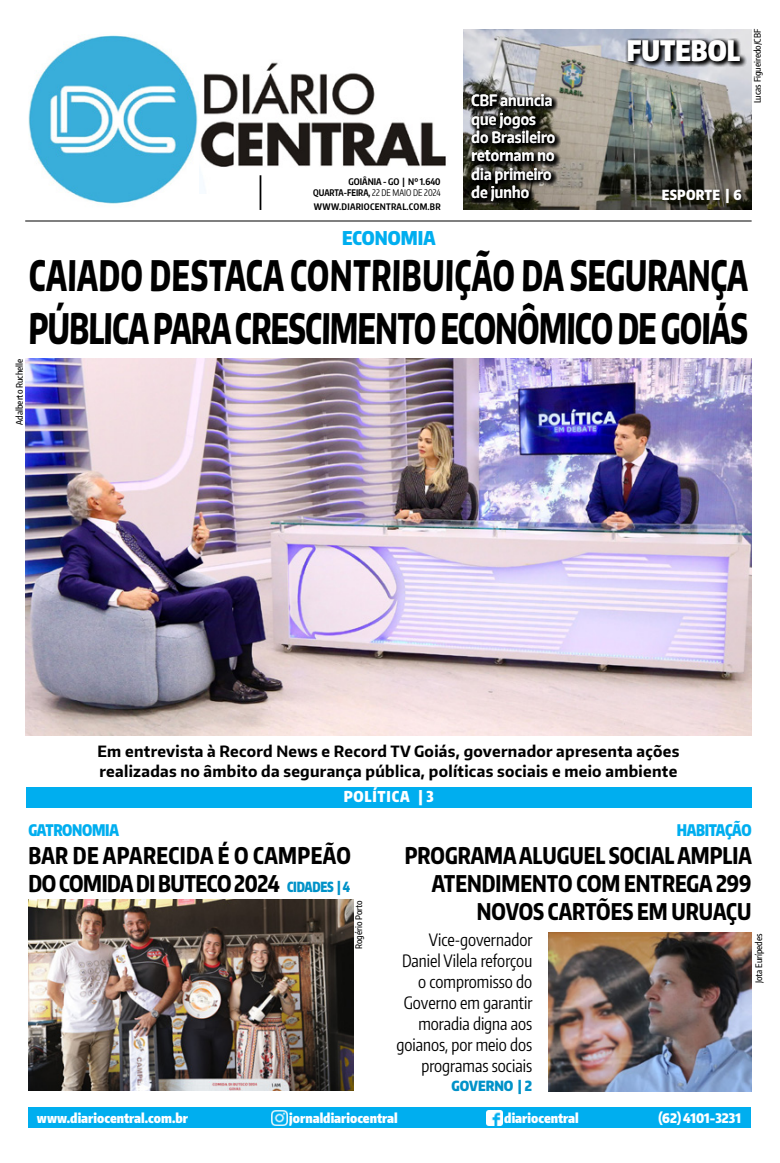
<style>
.page{position:relative;width:780px;height:1163px;background:#fff}
.page>*{position:absolute;margin:0;border:0;box-sizing:border-box;transform-origin:0 0}
.t1{font:800 42px/53px "Encode Sans Narrow";color:#000;scale:.69 1}
.t2{font:900 28px "Encode Sans Compressed";color:#fff}
.t3{font:800 23px/28px "Encode Sans Compressed";color:#000;text-align:right;scale:.94 1}
.t4{font:900 19px "Encode Sans Compressed";color:#00aeef}
.t5{font:17px/21px "Encode Sans Compressed";color:#000;text-align:right}
.t6{font:900 16px "Encode Sans Compressed";letter-spacing:-.02em;color:#00aeef;scale:.93 1}
.t7{font:700 15.5px/20px "Encode Sans Narrow";letter-spacing:.02em;color:#000}
.t8{font:600 15.3px/18.4px "Encode Sans Narrow";letter-spacing:.01em;color:#fff;scale:.93 1}
.t9{font:900 15px "Encode Sans Compressed";letter-spacing:.05em;color:#fff}
.t10{font:900 14px "Encode Sans Compressed";color:#0092c8}
.t11{font:900 14px "Encode Sans Compressed";letter-spacing:-.02em;color:#0092c8;scale:.9 1}
.t12{font:900 14px "Encode Sans Compressed";letter-spacing:.02em;color:#fff}
.t13{font:900 13.2px "Encode Sans Compressed";color:#fff}
.t14{font:700 9.1px/11.4px "Encode Sans Compressed";color:#000}
.t15{font:9.1px "Encode Sans Compressed";color:#000;scale:.95 1}
.t16{font:500 9px "Encode Sans Compressed";color:#000}
.t17{font:700 9px "Encode Sans Compressed";letter-spacing:.03em;color:#000}
.s1{font-weight:700}
</style>
<div class="page">
<img style="left:200px;top:62px;width:246px;height:132px">
<img style="left:28px;top:35px;width:170px;height:169px">
<hr style="left:259px;top:175px;width:2px;height:35px;background:#000">
<div style="left:28px;top:1107px;width:723px;height:21px;background:#00aeef"></div>
<img style="left:272px;top:1110px;width:15px;height:15px">
<img style="left:486px;top:1110px;width:16px;height:15px">
<img style="left:25px;top:359px;width:726px;height:376px">
<div style="left:26px;top:787px;width:725px;height:20px;background:#00aeef"></div>
<hr style="left:25px;top:220px;width:726px;height:1px;background:#000">
<img style="left:548px;top:932px;width:203px;height:158px">
<img style="left:463px;top:29px;width:288px;height:181px">
<img style="left:28px;top:899px;width:326px;height:191px">
<svg style="left:625px;top:38px;width:122px;height:30px"></svg>
<svg style="left:469px;top:92px;width:92px;height:116px"></svg>
<svg style="left:659px;top:186px;width:88px;height:24px"></svg>
<p class="t14" style="left:313px;top:175px;width:129px;text-indent:35px">GOIÂNIA - GO | Nº 1.640<br>QUARTA-FEIRA</p>
<p class="t15" style="left:368px;top:187px;width:77px"><span class="s1">,</span> 22 DE maio DE 2024</p>
<p class="t17" style="left:314px;top:201px;width:128px">WWW.DIARIOCENTRAL.COM.BR</p>
<p class="t4" style="left:342px;top:225px;width:95px">ECONOMIA</p>
<p class="t8" style="left:471px;top:91px;width:91px">CBF anuncia que jogos do Brasileiro retornam no dia primeiro de junho</p>
<p class="t2" style="left:626px;top:32px;width:115px">FUTEBOL</p>
<p class="t16" style="left:751px;top:103px;width:76px;rotate:-90deg">Lucas Figueiredo/CBF</p>
<p class="t12" style="left:661px;top:186px;width:81px">ESPORTE | 6</p>
<p class="t1" style="left:28px;top:247px;width:1045px">CAIADO DESTACA CONTRIBUIÇÃO DA SEGURANÇA<br>PÚBLICA PARA CRESCIMENTO ECONÔMICO DE GOIÁS</p>
<p class="t16" style="left:14px;top:424px;width:67px;rotate:-90deg">Adalberto Ruchelle</p>
<p class="t7" style="left:97px;top:740px;width:583px">Em entrevista à Record News e Record TV Goiás, governador apresenta ações realizadas no âmbito da segurança pública, políticas sociais e meio ambiente</p>
<p class="t9" style="left:344px;top:786px;width:91px">POLÍTICA | 3</p>
<p class="t6" style="left:28px;top:819px;width:99px">GATRONOMIA</p>
<p class="t6" style="left:676px;top:819px;width:82px">HABITAÇÃO</p>
<p class="t3" style="left:405px;top:840px;width:370px">PROGRAMA ALUGUEL SOCIAL AMPLIA<br>ATENDIMENTO COM ENTREGA 299<br>NOVOS CARTÕES EM URUAÇU</p>
<p class="t3" style="left:28px;top:840px;width:344px;text-align:left">BAR DE APARECIDA É O CAMPEÃO<br>DO COMIDA DI BUTECO 2024</p>
<p class="t11" style="left:287px;top:877px;width:71px">CIDADES | 4</p>
<p class="t16" style="left:353px;top:949px;width:50px;rotate:-90deg">Rogério Porto</p>
<p class="t5" style="left:396px;top:928px;width:137px">Vice-governador<br>Daniel Vilela reforçou o compromisso do<br>Governo em garantir moradia digna aos goianos, por meio dos programas sociais</p>
<p class="t10" style="left:451px;top:1076px;width:82px">GOVERNO | 2</p>
<p class="t16" style="left:752px;top:983px;width:51px;rotate:-90deg">Jota Eurípedes</p>
<p class="t13" style="left:37px;top:1108px;width:152px">WWW.DIARIOCENTRAL.COM.BR</p>
<p class="t13" style="left:289px;top:1109px;width:110px">JORNALDIARIOCENTRAL</p>
<p class="t13" style="left:504px;top:1108px;width:76px">DIARIOCENTRAL</p>
<p class="t13" style="left:658px;top:1108px;width:84px">(62) 4101-3231</p>
</div>
